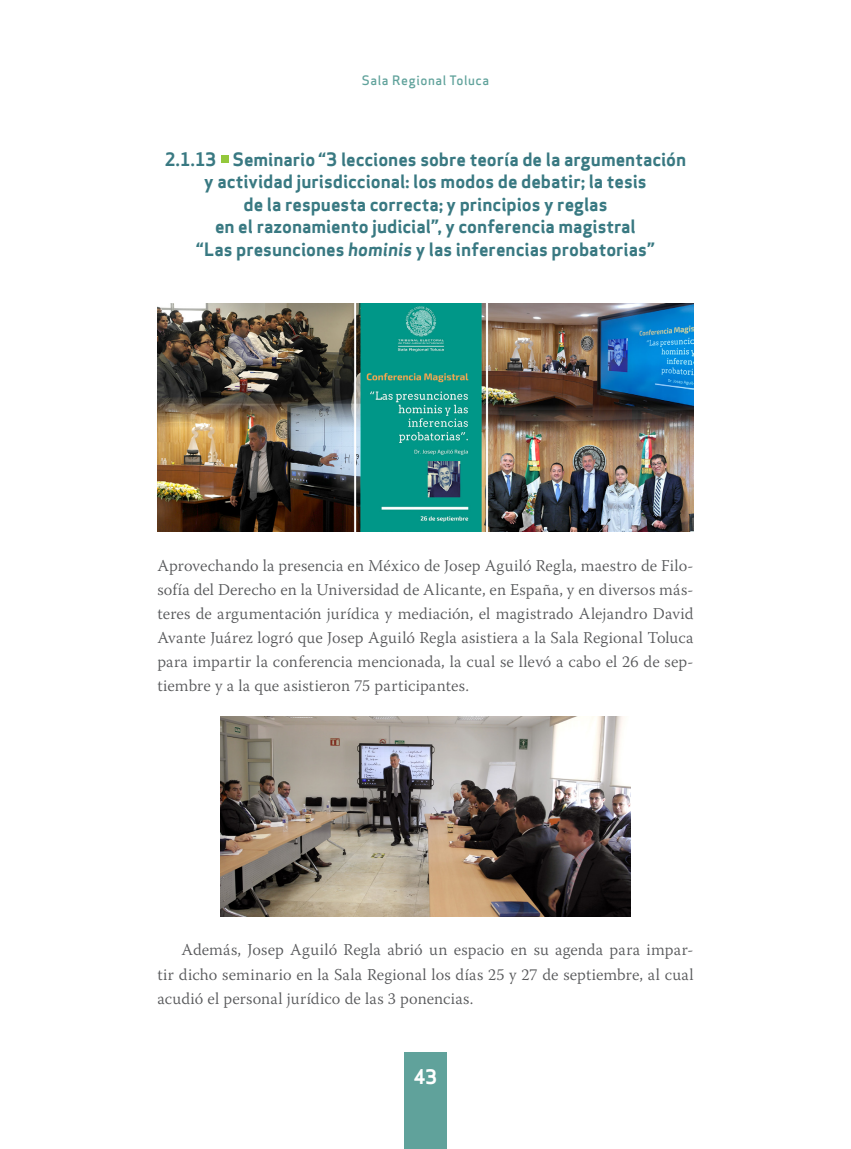
<style>
.page{position:relative;width:851px;height:1149px;background:#fff}
.page>*{position:absolute;margin:0;border:0;box-sizing:border-box;transform-origin:0 0}
.t1{font:700 19.5px "Apex Sans";color:#fff}
.T2{font:700 18px/22.5px "Apex Sans";color:#397982;text-align:center}
.Primer_párrafo{font:300 16.5px/24px "Warnock Pro";letter-spacing:.01em;color:#57585a;text-align:justify}
.Texto{font:300 16.5px/24px "Warnock Pro";letter-spacing:.005em;color:#57585a;text-align:justify}
.t2{font:500 12.75px "Apex Sans";letter-spacing:.045em;color:#60a29b}
.s1{font-style:italic}
</style>
<div class="page">
<div style="left:404px;top:1051px;width:42px;height:97px;background:#60a29b"></div>
<div style="left:221px;top:155px;width:7px;height:8px;background:#94c83c"></div>
<img style="left:157px;top:304px;width:536px;height:227px">
<img style="left:220px;top:716px;width:410px;height:200px">
<p class="t2" style="left:362px;top:69px;width:129px">Sala Regional Toluca</p>
<p class="T2" style="left:165px;top:148px;width:523px">2.1.13 Seminario “3 lecciones sobre teoría de la argumentación y actividad jurisdiccional: los modos de debatir; la tesis<br>de la respuesta correcta; y principios y reglas<br>en el razonamiento judicial”, y conferencia magistral<br>“Las presunciones <span class="s1">hominis</span> y las inferencias probatorias”</p>
<p class="Primer_párrafo" style="left:157px;top:553px;width:537px">Aprovechando la presencia en México de Josep Aguiló Regla, maestro de Filo&shy;sofía del Derecho en la Universidad de Alicante, en España, y en diversos más&shy;teres de argumentación jurídica y mediación, el magistrado Alejandro David Avante Juárez logró que Josep Aguiló Regla asistiera a la Sala Regional Toluca para impartir la conferencia mencionada, la cual se llevó a cabo el 26 de sep&shy;tiembre y a la que asistieron 75 participantes.</p>
<p class="Texto" style="left:157px;top:937px;width:537px;text-indent:24px">Además, Josep Aguiló Regla abrió un espacio en su agenda para impar&shy;tir dicho seminario en la Sala Regional los días 25 y 27 de septiembre, al cual acudió el personal jurídico de las 3 ponencias.</p>
<p class="t1" style="left:413px;top:1063px;width:25px">43</p>
</div>
